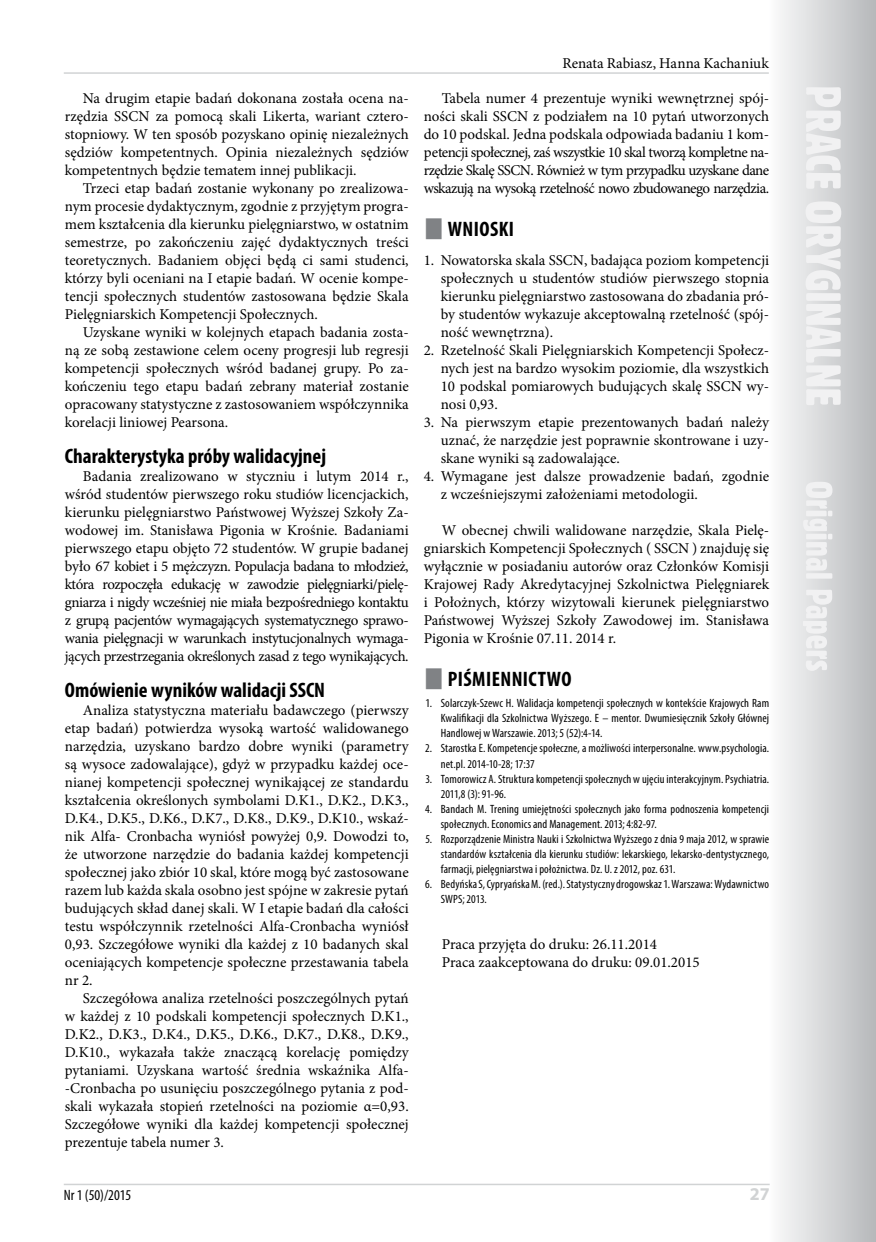
<style>
.page{position:relative;width:876px;height:1242px;background:#fff}
.page>*{position:absolute;margin:0;border:0;box-sizing:border-box;transform-origin:0 0}
.t1{font:700 condensed 21px "Myriad Pro";color:#000}
.t2{font:700 18px "Myriad Pro";color:#d1d3d4}
.t3{font:15px/18px "Minion Pro";color:#000;text-align:justify}
.t4{font:condensed 15px "Myriad Pro";color:#000}
.t5{font:condensed 12px/15px "Myriad Pro";letter-spacing:.01em;color:#000}
</style>
<div class="page">
<svg style="left:780px;top:0;width:96px;height:1242px;background:#d3d4d6"></svg>
<svg style="left:803px;top:87px;width:38px;height:584px"></svg>
<hr style="left:64px;top:1183px;width:706px;height:2px;background:#d1d3d4">
<hr style="left:64px;top:72px;width:705px;height:2px;background:#d1d3d4">
<p class="t3" style="left:65px;top:89px;width:345px;text-indent:18px">Na drugim etapie badań dokonana została ocena na&shy;rzędzia SSCN za pomocą skali Likerta, wariant cztero&shy;stopniowy. W ten sposób pozyskano opinię niezależnych sędziów kompetentnych. Opinia niezależnych sędziów kompetentnych będzie tematem innej publikacji.</p>
<p class="t3" style="left:65px;top:179px;width:345px;text-indent:18px">Trzeci etap badań zostanie wykonany po zrealizowa&shy;nym procesie dydaktycznym, zgodnie z przyjętym progra&shy;mem kształcenia dla kierunku pielęgniarstwo, w ostatnim semestrze, po zakończeniu zajęć dydaktycznych treści teoretycznych. Badaniem objęci będą ci sami studenci, którzy byli oceniani na I etapie badań. W ocenie kompe&shy;tencji społecznych studentów zastosowana będzie Skala Pielęgniarskich Kompetencji Społecznych.</p>
<p class="t3" style="left:65px;top:323px;width:345px;text-indent:18px">Uzyskane wyniki w kolejnych etapach badania zosta&shy;ną ze sobą zestawione celem oceny progresji lub regresji kompetencji społecznych wśród badanej grupy. Po za&shy;kończeniu tego etapu badań zebrany materiał zostanie opracowany statystyczne z zastosowaniem współczynnika korelacji liniowej Pearsona.</p>
<h1 class="t1" style="left:65px;top:443px;width:264px">Charakterystyka próby walidacyjnej</h1>
<p class="t3" style="left:65px;top:467px;width:345px;text-indent:18px">Badania zrealizowano w styczniu i lutym 2014 r., wśród studentów pierwszego roku studiów licencjackich, kierunku pielęgniarstwo Państwowej Wyższej Szkoły Za&shy;wodowej im. Stanisława Pigonia w Krośnie. Badaniami pierwszego etapu objęto 72 studentów. W grupie badanej było 67 kobiet i 5 mężczyzn. Populacja badana to młodzież, która rozpoczęła edukację w zawodzie pielęgniarki/pielę&shy;gniarza i nigdy wcześniej nie miała bezpośredniego kontaktu z grupą pacjentów wymagających systematycznego sprawo&shy;wania pielęgnacji w warunkach instytucjonalnych wymaga&shy;jących przestrzegania określonych zasad z tego wynikających.</p>
<h1 class="t1" style="left:65px;top:677px;width:251px">Omówienie wyników walidacji SSCN</h1>
<p class="t3" style="left:65px;top:701px;width:345px;text-indent:18px">Analiza statystyczna materiału badawczego (pierwszy etap badań) potwierdza wysoką wartość walidowanego narzędzia, uzyskano bardzo dobre wyniki (parametry są wysoce zadowalające), gdyż w przypadku każdej oce&shy;nianej kompetencji społecznej wynikającej ze standardu kształcenia określonych symbolami D.K1., D.K2., D.K3., D.K4., D.K5., D.K6., D.K7., D.K8., D.K9., D.K10., wskaź&shy;nik Alfa- Cronbacha wyniósł powyżej 0,9. Dowodzi to, że utworzone narzędzie do badania każdej kompetencji społecznej jako zbiór 10 skal, które mogą być zastosowane razem lub każda skala osobno jest spójne w zakresie pytań budujących skład danej skali. W I etapie badań dla całości testu współczynnik rzetelności Alfa-Cronbacha wyniósł 0,93. Szczegółowe wyniki dla każdej z 10 badanych skal oceniających kompetencje społeczne przestawania tabela nr 2.</p>
<p class="t3" style="left:65px;top:989px;width:345px;text-indent:18px">Szczegółowa analiza rzetelności poszczególnych pytań w każdej z 10 podskali kompetencji społecznych D.K1., D.K2., D.K3., D.K4., D.K5., D.K6., D.K7., D.K8., D.K9., D.K10., wykazała także znaczącą korelację pomiędzy pytaniami. Uzyskana wartość średnia wskaźnika Alfa--Cronbacha po usunięciu poszczególnego pytania z pod&shy;skali wykazała stopień rzetelności na poziomie α=0,93.<br>Szczegółowe wyniki dla każdej kompetencji społecznej prezentuje tabela numer 3.</p>
<p class="t3" style="left:563px;top:54px;width:208px">Renata Rabiasz, Hanna Kachaniuk</p>
<p class="t3" style="left:424px;top:89px;width:347px;text-indent:18px">Tabela numer 4 prezentuje wyniki wewnętrznej spój&shy;ności skali SSCN z podziałem na 10 pytań utworzonych do 10 podskal. Jedna podskala odpowiada badaniu 1 kom&shy;petencji społecznej, zaś wszystkie 10 skal tworzą kompletne na&shy;rzędzie Skalę SSCN. Również w tym przypadku uzyskane dane wskazują na wysoką rzetelność nowo zbudowanego narzędzia.</p>
<h1 class="t1" style="left:448px;top:216px;width:65px">WNIOSKI</h1>
<p class="t3" style="left:441px;top:251px;width:330px;text-indent:-17px">1. Nowatorska skala SSCN, badająca poziom kompetencji społecznych u studentów studiów pierwszego stopnia kierunku pielęgniarstwo zastosowana do zbadania pró&shy;by studentów wykazuje akceptowalną rzetelność (spój&shy;ność wewnętrzna).</p>
<p class="t3" style="left:441px;top:341px;width:330px;text-indent:-17px">2. Rzetelność Skali Pielęgniarskich Kompetencji Społecz&shy;nych jest na bardzo wysokim poziomie, dla wszystkich 10 podskal pomiarowych budujących skalę SSCN wy&shy;nosi 0,93.</p>
<p class="t3" style="left:441px;top:413px;width:330px;text-indent:-17px">3. Na pierwszym etapie prezentowanych badań należy uznać, że narzędzie jest poprawnie skontrowane i uzy&shy;skane wyniki są zadowalające.</p>
<p class="t3" style="left:441px;top:467px;width:330px;text-indent:-17px">4. Wymagane jest dalsze prowadzenie badań, zgodnie z wcześniejszymi założeniami metodologii.</p>
<p class="t3" style="left:424px;top:521px;width:347px;text-indent:18px">W obecnej chwili walidowane narzędzie, Skala Pielę&shy;gniarskich Kompetencji Społecznych ( SSCN ) znajduję się wyłącznie w posiadaniu autorów oraz Członków Komisji Krajowej Rady Akredytacyjnej Szkolnictwa Pielęgniarek i Położnych, którzy wizytowali kierunek pielęgniarstwo Państwowej Wyższej Szkoły Zawodowej im. Stanisława Pigonia w Krośnie 07.11. 2014 r.</p>
<h1 class="t1" style="left:448px;top:666px;width:48px">PIŚMIENNICT</h1>
<h1 class="t1" style="left:547px;top:666px;width:25px">WO</h1>
<p class="t5" style="left:441px;top:696px;width:330px;text-align:justify;text-indent:-15px">1. Solarczyk-Szewc H. Walidacja kompetencji społecznych w kontekście Krajowych Ram Kwalifikacji dla Szkolnictwa Wyższego. E – mentor. Dwumiesięcznik Szkoły Głównej Handlowej w Warszawie. 2013; 5 (52):4-14.</p>
<p class="t5" style="left:441px;top:741px;width:330px;text-indent:-16px">2. Starostka E. Kompetencje społeczne, a możliwości interpersonalne. www.psychologia. net.pl. 2014-10-28; 17:37</p>
<p class="t5" style="left:441px;top:771px;width:330px;text-indent:-15px">3. Tomorowicz A. Struktura kompetencji społecznych w ujęciu interakcyjnym. Psychiatria.<br>2011,8 (3): 91-96.</p>
<p class="t5" style="left:441px;top:801px;width:330px;text-indent:-15px">4. Bandach M. Trening umiejętności społecznych jako forma podnoszenia kompetencji społecznych. Economics and Management. 2013; 4:82-97.</p>
<p class="t5" style="left:441px;top:831px;width:330px;text-align:justify;text-indent:-15px">5. Rozporządzenie Ministra Nauki i Szkolnictwa Wyższego z dnia 9 maja 2012, w sprawie standardów kształcenia dla kierunku studiów: lekarskiego, lekarsko-dentystycznego, farmacji, pielęgniarstwa i położnictwa. Dz. U. z 2012, poz. 631.</p>
<p class="t5" style="left:441px;top:876px;width:330px;text-indent:-16px">6. Bedyńska S, Cypryańska M. (red.). Statystyczny drogowskaz 1. Warszawa: Wydawnictwo<br>SWPS; 2013.</p>
<p class="t3" style="left:442px;top:935px;width:259px">Praca przyjęta do druku: 26.11.2014<br>Praca zaakceptowana do druku: 09.01.2015</p>
<p class="t4" style="left:64px;top:1186px;width:69px">Nr 1 (50)/2015</p>
<p class="t2" style="left:750px;top:1182px;width:21px">27</p>
</div>
